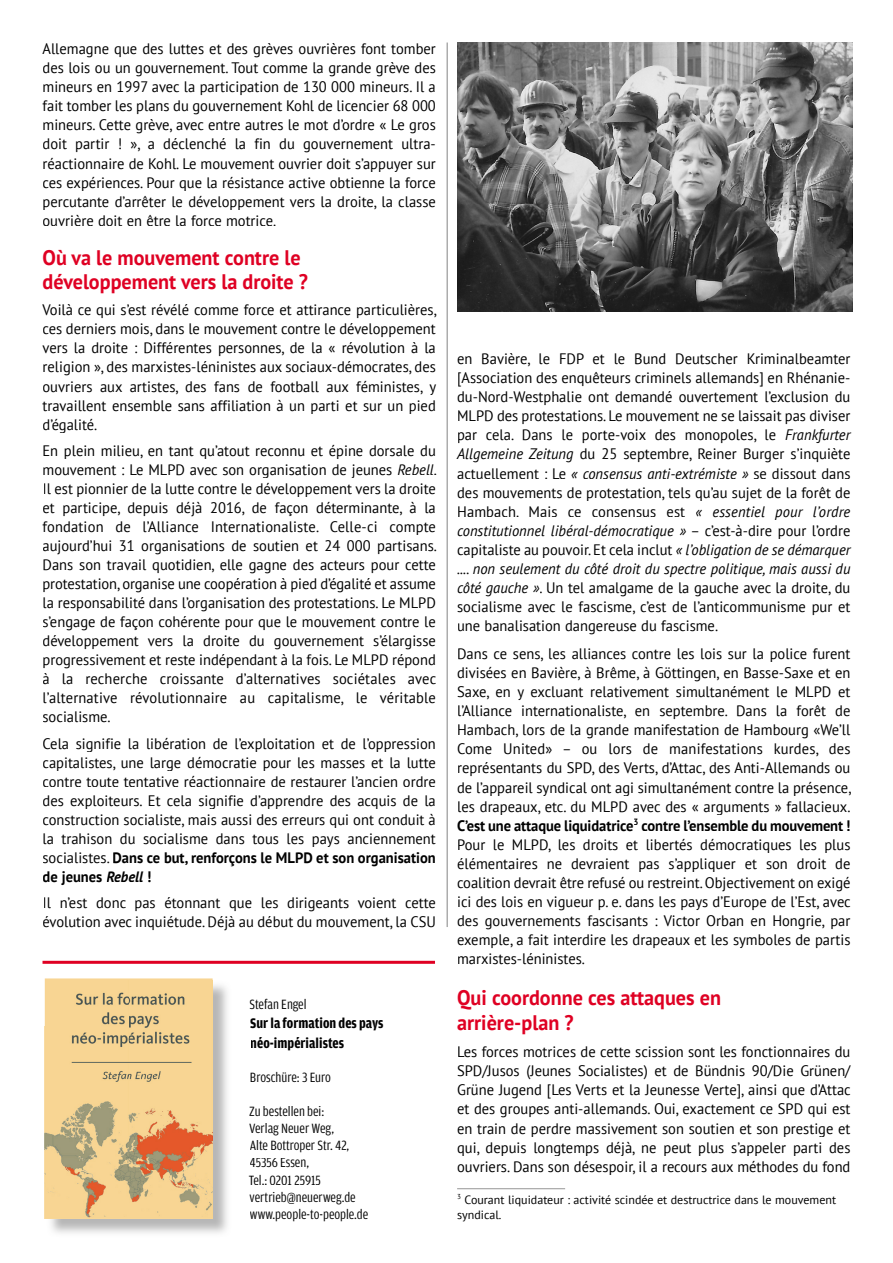
<style>
.page{position:relative;width:893px;height:1263px;background:#fff}
.page>*{position:absolute;margin:0;border:0;box-sizing:border-box;transform-origin:0 0}
.t1{font:700 21px/24px "PT Sans";color:#df0023;scale:.96 1}
.t2{font:15.15px/19px "PT Sans";color:#000;text-align:justify;scale:.96 1}
.t3{font:700 14.7px/19.5px "Amplitude Cond";letter-spacing:.005em;color:#000}
.t4{font:14.25px/17.1px "Amplitude Cond";color:#000}
.t5{font:12px/15px "PT Sans";color:#000}
.s1{font-style:italic}
.s2{font-weight:700}
.s3{font-weight:700;font-style:italic}
</style>
<div class="page">
<hr style="left:457px;top:1188px;width:108px;height:1px;background:#959595">
<hr style="left:446px;top:43px;width:2px;height:884px;background:#acacac">
<img style="left:457px;top:43px;width:395px;height:269px">
<img style="left:47px;top:980px;width:166px;height:238px">
<hr style="left:43px;top:961px;width:392px;height:3px;background:#df0023">
<p class="t2" style="left:43px;top:39px;width:411px">Allemagne que des luttes et des grèves ouvrières font tomber des lois ou un gouvernement. Tout comme la grande grève des mineurs en 1997 avec la participation de 130 000 mineurs. Il a fait tomber les plans du gouvernement Kohl de licencier 68 000 mineurs. Cette grève, avec entre autres le mot d’ordre « Le gros doit partir ! », a déclenché la fin du gouvernement ultra&shy;réactionnaire de Kohl. Le mouvement ouvrier doit s’appuyer sur ces expériences. Pour que la résistance active obtienne la force percutante d’arrêter le développement vers la droite, la classe ouvrière doit en être la force motrice.</p>
<h1 class="t1" style="left:43px;top:245px;width:278px">Où va le mouvement contre le développement vers la droite ?</h1>
<p class="t2" style="left:43px;top:300px;width:412px">Voilà ce qui s’est révélé comme force et attirance particulières, ces derniers mois, dans le mouvement contre le développement vers la droite : Différentes personnes, de la « révolution à la religion », des marxistes-léninistes aux sociaux-démocrates, des ouvriers aux artistes, des fans de football aux féministes, y travaillent ensemble sans affiliation à un parti et sur un pied d’égalité.</p>
<p class="t2" style="left:43px;top:440px;width:412px">En plein milieu, en tant qu’atout reconnu et épine dorsale du mouvement : Le MLPD avec son organisation de jeunes <span class="s1">Rebell</span>.<br>Il est pionnier de la lutte contre le développement vers la droite et participe, depuis déjà 2016, de façon déterminante, à la fondation de l’Alliance Internationaliste. Celle-ci compte aujourd’hui 31 organisations de soutien et 24 000 partisans.<br>Dans son travail quotidien, elle gagne des acteurs pour cette protestation, organise une coopération à pied d’égalité et assume la responsabilité dans l’organisation des protestations. Le MLPD s’engage de façon cohérente pour que le mouvement contre le développement vers la droite du gouvernement s’élargisse progressivement et reste indépendant à la fois. Le MLPD répond à la recherche croissante d’alternatives sociétales avec l’alternative révolutionnaire au capitalisme, le véritable socialisme.</p>
<p class="t2" style="left:43px;top:733px;width:411px">Cela signifie la libération de l’exploitation et de l’oppression capitalistes, une large démocratie pour les masses et la lutte contre toute tentative réactionnaire de restaurer l’ancien ordre des exploiteurs. Et cela signifie d’apprendre des acquis de la construction socialiste, mais aussi des erreurs qui ont conduit à la trahison du socialisme dans tous les pays anciennement socialistes. <span class="s2">Dans ce but, renforçons le MLPD et son organisation de jeunes</span> <span class="s3">Rebell</span> <span class="s2">!</span></p>
<p class="t2" style="left:43px;top:893px;width:411px">Il n’est donc pas étonnant que les dirigeants voient cette évolution avec inquiétude. Déjà au début du mouvement, la CSU</p>
<p class="t4" style="left:249px;top:995px;width:59px">Stefan Engel</p>
<p class="t3" style="left:250px;top:1014px;width:135px">Sur la formation des pays néo-impérialistes</p>
<p class="t4" style="left:250px;top:1069px;width:82px">Broschüre: 3 Euro</p>
<p class="t4" style="left:249px;top:1103px;width:121px">Zu bestellen bei:<br>Verlag Neuer Weg,<br>Alte Bottroper Str. 42,<br>45356 Essen,<br>Tel.: 0201 25915 vertrieb@neuerweg.de www.people-to-people.de</p>
<p class="t2" style="left:457px;top:349px;width:411px">en Bavière, le FDP et le Bund Deutscher Kriminalbeamter [Association des enquêteurs criminels allemands] en Rhénanie&shy;du-Nord-Westphalie ont demandé ouvertement l’exclusion du MLPD des protestations. Le mouvement ne se laissait pas diviser par cela. Dans le porte-voix des monopoles, le <span class="s1">Frankfurter Allgemeine Zeitung</span> du 25 septembre, Reiner Burger s’inquiète actuellement : Le <span class="s1">« consensus anti-extrémiste »</span> se dissout dans des mouvements de protestation, tels qu’au sujet de la forêt de Hambach. Mais ce consensus est <span class="s1">« essentiel pour l’ordre constitutionnel libéral-démocratique »</span> – c’est-à-dire pour l’ordre capitaliste au pouvoir. Et cela inclut <span class="s1">« l’obligation de se démarquer .... non seulement du côté droit du spectre politique, mais aussi du côté gauche »</span>. Un tel amalgame de la gauche avec la droite, du socialisme avec le fascisme, c’est de l’anticommunisme pur et une banalisation dangereuse du fascisme.</p>
<p class="t2" style="left:457px;top:644px;width:412px">Dans ce sens, les alliances contre les lois sur la police furent divisées en Bavière, à Brême, à Göttingen, en Basse-Saxe et en Saxe, en y excluant relativement simultanément le MLPD et l’Alliance internationaliste, en septembre. Dans la forêt de Hambach, lors de la grande manifestation de Hambourg «We’ll Come United» – ou lors de manifestations kurdes, des représentants du SPD, des Verts, d’Attac, des Anti-Allemands ou de l’appareil syndical ont agi simultanément contre la présence, les drapeaux, etc. du MLPD avec des « arguments » fallacieux.<br><span class="s2">C’est une attaque liquidatrice</span><sup>3</sup> <span class="s2">contre l’ensemble du mouvement !<br></span>Pour le MLPD, les droits et libertés démocratiques les plus élémentaires ne devraient pas s’appliquer et son droit de coalition devrait être refusé ou restreint. Objectivement on exigé ici des lois en vigueur p. e. dans les pays d’Europe de l’Est, avec des gouvernements fascisants : Victor Orban en Hongrie, par exemple, a fait interdire les drapeaux et les symboles de partis marxistes-léninistes.</p>
<h1 class="t1" style="left:457px;top:986px;width:276px">Qui coordonne ces attaques en arrière-plan ?</h1>
<p class="t2" style="left:457px;top:1042px;width:412px">Les forces motrices de cette scission sont les fonctionnaires du SPD/Jusos (Jeunes Socialistes) et de Bündnis 90/Die Grünen/ Grüne Jugend [Les Verts et la Jeunesse Verte], ainsi que d’Attac et des groupes anti-allemands. Oui, exactement ce SPD qui est en train de perdre massivement son soutien et son prestige et qui, depuis longtemps déjà, ne peut plus s’appeler parti des ouvriers. Dans son désespoir, il a recours aux méthodes du fond</p>
<p class="t5" style="left:457px;top:1192px;width:380px"><sup>3</sup> Courant liquidateur : activité scindée et destructrice dans le mouvement syndical.</p>
</div>
